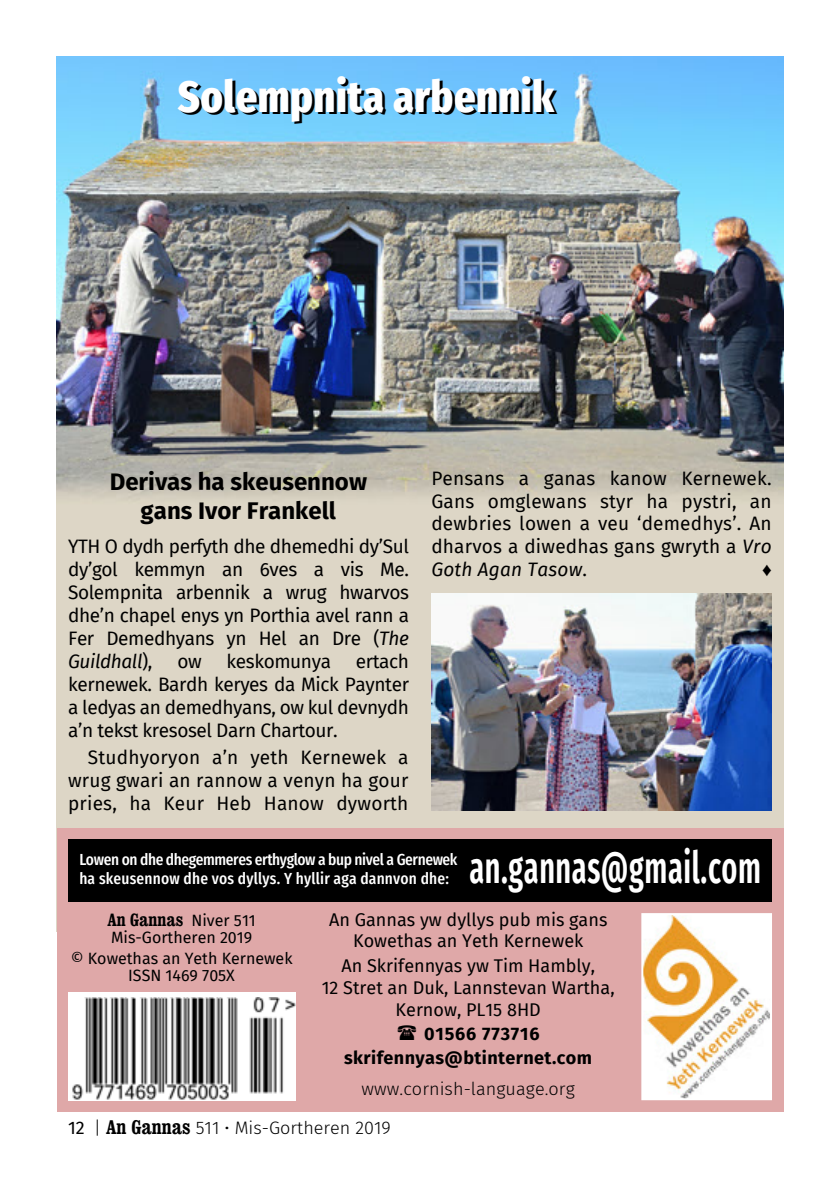
<style>
.page{position:relative;width:840px;height:1191px;background:#fff}
.page>*{position:absolute;margin:0;border:0;box-sizing:border-box;transform-origin:0 0}
.t1{font:600 44.4px "Fira Sans Condensed";letter-spacing:.02em;color:#fff;scale:.71 1}
.t2{font:800 44px "Fira Sans Condensed";letter-spacing:.01em;color:#000}
.t3{font:700 24px/28.8px "Fira Sans";color:#000;text-align:center}
.t4{font:19px/23px "Fira Sans";letter-spacing:-.02em;color:#000;text-align:justify}
.t5{font:19px "Liberation Serif";color:#000}
.t6{font:18px/21.6px "Fira Sans";color:#000;text-align:center}
.t7{font:300 18px "Fira Sans";letter-spacing:.005em;color:#000}
.t8{font:700 18px/23.6px "Fira Sans";letter-spacing:.025em;color:#000}
.t9{font:700 condensed 18px "Clarendon";color:#000}
.t10{font:500 16px/18.8px "Fira Sans Condensed";letter-spacing:-.025em;color:#fff}
.t11{font:16px/20.2px "Fira Sans";color:#000;text-align:center}
.s1{font-style:italic}
.s2{font-family:"Fira Sans";font-weight:400;font-stretch:normal;font-size:16px}
.s3{font-weight:400}
.s4{font-family:"Clarendon";font-weight:700;font-stretch:condensed;font-size:20px}
</style>
<div class="page">
<img style="left:57px;top:57px;width:725px;height:771px">
<div style="left:57px;top:828px;width:725px;height:283px;background:#dfa8a8"></div>
<div style="left:68px;top:992px;width:227px;height:108px;background:#fff"></div>
<img style="left:72px;top:997px;width:223px;height:103px">
<svg style="left:641px;top:913px;width:130px;height:187px;background:#f3e3cb"></svg>
<div style="left:68px;top:839px;width:703px;height:62px;background:#000"></div>
<img style="left:431px;top:593px;width:340px;height:217px">
<h2 class="t2" style="left:180px;top:73px;width:378px">Solempnita arbennik</h2>
<p class="t3" style="left:110px;top:467px;width:259px">Derivas ha skeusennow gans Ivor Frankell</p>
<p class="t4" style="left:68px;top:535px;width:342px">YTH O dydh perfyth dhe dhemedhi dy’Sul dy’gol kemmyn an 6ves a vis Me.<br>Solempnita arbennik a wrug hwarvos dhe’n chapel enys yn Porthia avel rann a Fer Demedhyans yn Hel an Dre (<span class="s1">The Guildhall</span>),</p>
<p class="t4" style="left:177px;top:650px;width:26px">ow</p>
<p class="t4" style="left:226px;top:650px;width:106px">keskomunya</p>
<p class="t4" style="left:68px;top:650px;width:342px;text-indent:287px">ertach kernewek. Bardh keryes da Mick Paynter a ledyas an demedhyans, ow kul devnydh a’n tekst kresosel Darn Chartour.</p>
<p class="t4" style="left:68px;top:746px;width:341px;text-indent:20px">Studhyoryon a’n yeth Kernewek a wrug gwari an rannow a venyn ha gour pries, ha Keur Heb Hanow dyworth</p>
<p class="t4" style="left:431px;top:467px;width:341px">Pensans a ganas kanow Kernewek.<br>Gans omglewans styr ha pystri, an dewbries lowen a veu ‘demedhys’. An dharvos a diwedhas gans gwryth a <span class="s1">Vro Goth Agan Tasow</span>.</p>
<p class="t5" style="left:761px;top:563px;width:11px">♦</p>
<p class="t10" style="left:79px;top:850px;width:379px">Lowen on dhe dhegemmeres erthyglow a bup nivel a Gernewek ha skeusennow dhe vos dyllys. Y hyllir aga dannvon dhe:</p>
<h1 class="t1" style="left:469px;top:841px;width:412px">an.gannas@gmail.com</h1>
<p class="t9" style="left:107px;top:913px;width:150px">An Gannas <span class="s2">Niver 511</span></p>
<p class="t11" style="left:71px;top:928px;width:223px">Mis-Gortheren 2019<br>© Kowethas an Yeth Kernewek</p>
<p class="t11" style="left:128px;top:965px;width:108px">ISSN 1469 705X</p>
<p class="t6" style="left:329px;top:908px;width:280px">An Gannas yw dyllys pub mis gans<br>Kowethas an Yeth Kernewek</p>
<p class="t6" style="left:321px;top:955px;width:294px">An Skrifennyas yw Tim Hambly,<br>12 Stret an Duk, Lannstevan Wartha,<br>Kernow, PL15 8HD</p>
<p class="t8" style="left:344px;top:1022px;width:249px;text-indent:80px">01566 773716 skrifennyas@btinternet.com</p>
<p class="t7" style="left:361px;top:1078px;width:214px">www.cornish-language.org</p>
<p class="t7" style="left:68px;top:1117px;width:324px"><span class="s3">12</span> | <span class="s4">An Gannas</span> 511 • Mis-Gortheren 2019</p>
</div>
